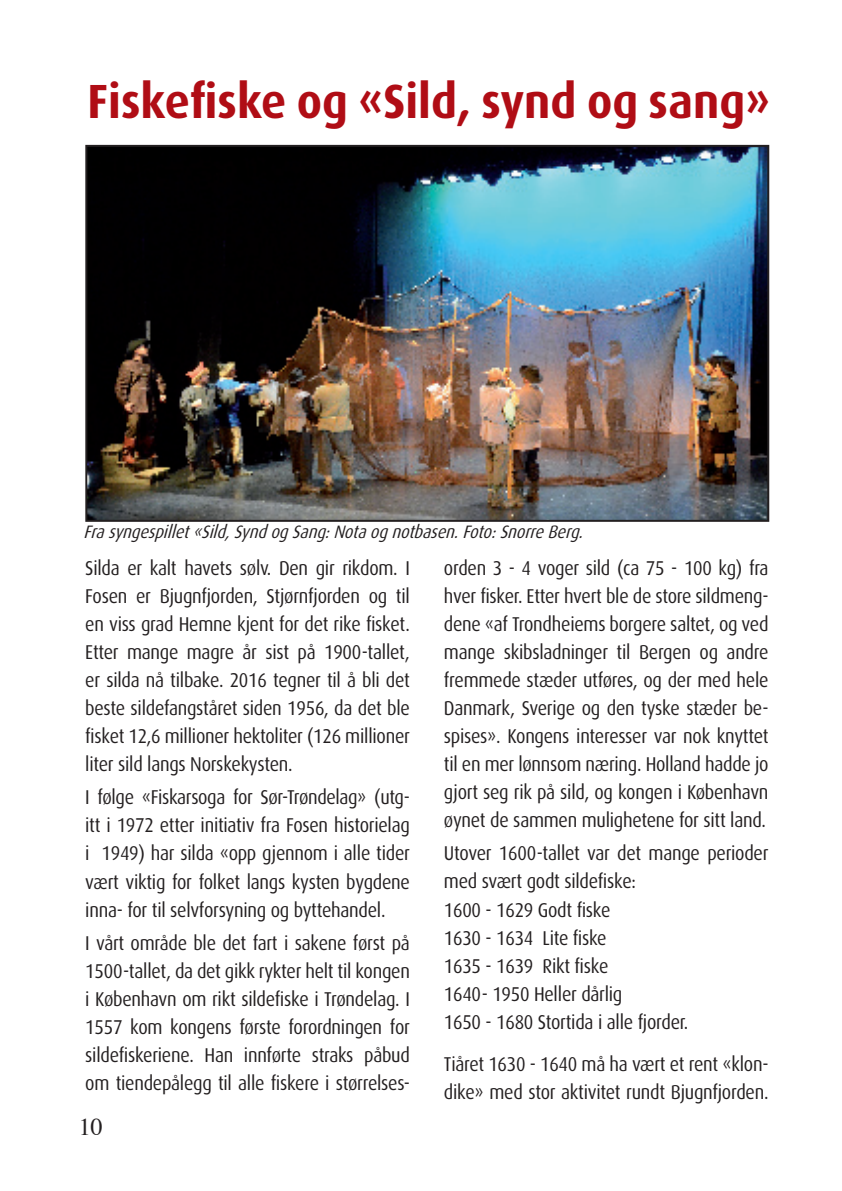
<style>
.page{position:relative;width:842px;height:1191px;background:#fff}
.page>*{position:absolute;margin:0;border:0;box-sizing:border-box;transform-origin:0 0}
.t1{font:700 48px "Dax";color:#b00d15;scale:.95 1}
.t2{font:24px "Times";color:#231f20}
.t3{font:20px/28px "Dax";letter-spacing:-.015em;color:#231f20;text-align:justify;scale:.9 1}
.t4{font:italic 18px "Dax";color:#231f20;scale:.9 1}
</style>
<div class="page">
<img style="left:88px;top:148px;width:678px;height:371px">
<div style="left:85px;top:145px;width:684px;height:377px;border:2px solid #231f20"></div>
<h1 class="t1" style="left:88px;top:74px;width:720px">Fiskefiske og «Sild, synd og sang»</h1>
<p class="t4" style="left:84px;top:522px;width:562px">Frasyngespillet«Sild,SyndogSang:Notaognotbasen.Foto:SnorreBerg.</p>
<p class="t3" style="left:85px;top:554px;width:362px">Silda er kalt havets sølv. Den gir rikdom. I Fosen er Bjugnfjorden, Stjørnfjorden og til en viss grad Hemne kjent for det rike fisket.<br>Etter mange magre år sist på 1900-tallet, er silda nå tilbake. 2016 tegner til å bli det beste sildefangståret siden 1956, da det ble fisket 12,6 millioner hektoliter (126 millioner liter sild langs Norskekysten.</p>
<p class="t3" style="left:85px;top:783px;width:362px">I følge «Fiskarsoga for Sør-Trøndelag» (utg&shy;itt i 1972 etter initiativ fra Fosen historielag i 1949) har silda «opp gjennom i alle tider vært viktig for folket langs kysten bygdene inna- for til selvforsyning og byttehandel.</p>
<p class="t3" style="left:85px;top:929px;width:362px">I vårt område ble det fart i sakene først på 1500-tallet, da det gikk rykter helt til kongen i København om rikt sildefiske i Trøndelag. I 1557 kom kongens første forordningen for sildefiskeriene. Han innførte straks påbud om tiendepålegg til alle fiskere i størrelses-</p>
<p class="t3" style="left:444px;top:554px;width:362px">orden 3 - 4 voger sild (ca 75 - 100 kg) fra hver fisker. Etter hvert ble de store sildmeng&shy;dene «af Trondheiems borgere saltet, og ved mange skibsladninger til Bergen og andre fremmede stæder utføres, og der med hele Danmark, Sverige og den tyske stæder be&shy;spises». Kongens interesser var nok knyttet til en mer lønnsom næring. Holland hadde jo gjort seg rik på sild, og kongen i København øynet de sammen mulighetene for sitt land.</p>
<p class="t3" style="left:444px;top:839px;width:362px;text-align:left">Utover 1600-tallet var det mange perioder med svært godt sildefiske:<br>1600 - 1629 Godt fiske<br>1630 - 1634 Lite fiske<br>1635 - 1639 Rikt fiske<br>1640- 1950 Heller dårlig<br>1650 - 1680 Stortida i alle fjorder.</p>
<p class="t3" style="left:444px;top:1049px;width:362px">Tiåret 1630 - 1640 må ha vært et rent «klon&shy;dike» med stor aktivitet rundt Bjugnfjorden.</p>
<p class="t2" style="left:79px;top:1104px;width:25px">10</p>
</div>
